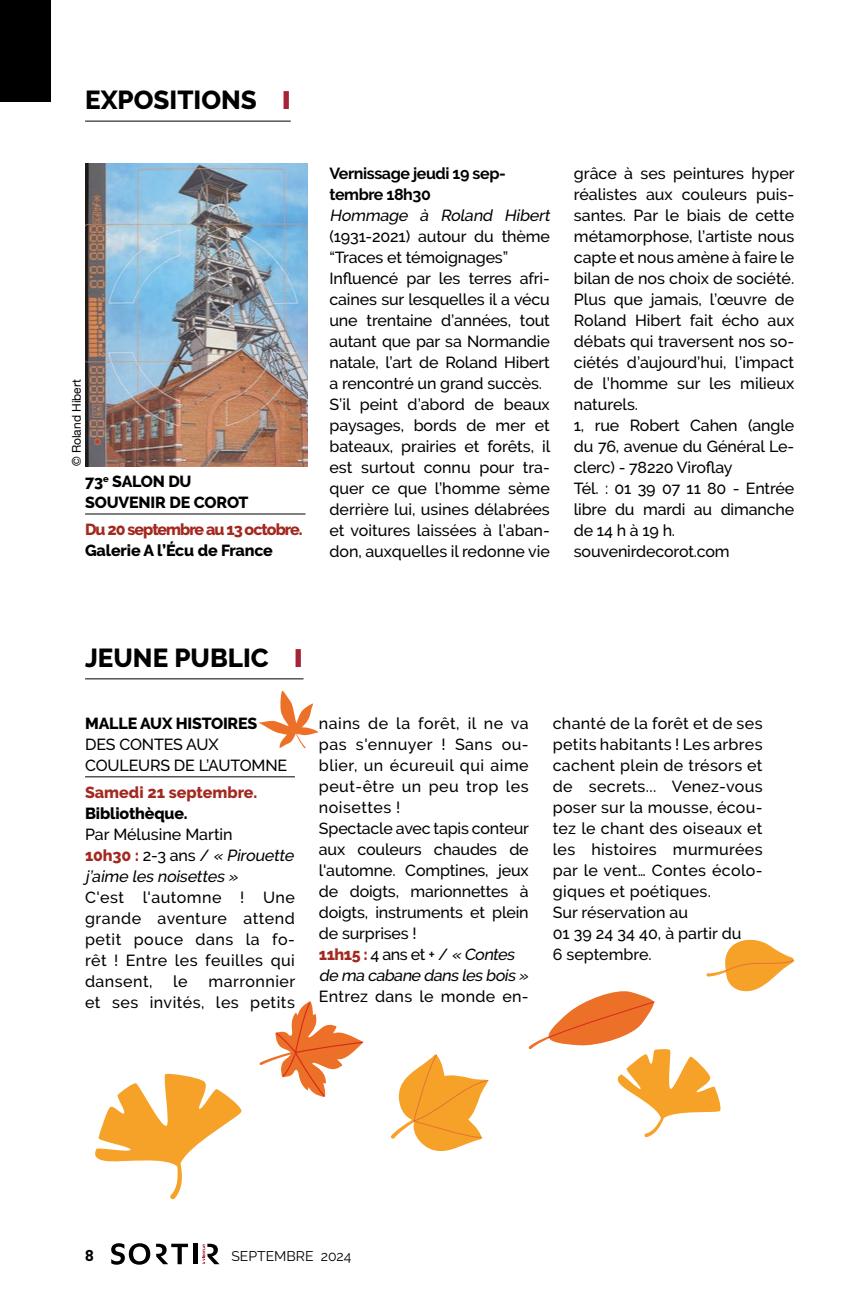
<style>
.page{position:relative;width:851px;height:1304px;background:#fff}
.page>*{position:absolute;margin:0;border:0;box-sizing:border-box;transform-origin:0 0}
.t1{font:800 26px "Raleway";color:#000}
.t2{font:500 16px/21px "Raleway";color:#000}
.t3{font:500 16px/21px "Raleway";letter-spacing:.02em;color:#000}
.t4{font:italic 500 16px/21px "Raleway";color:#000}
.t5{font:800 16px/21px "Raleway";letter-spacing:-.01em;color:#000}
.t6{font:700 16px/21px "Raleway";letter-spacing:-.025em;color:#000}
.t7{font:500 16px/21px "Raleway";letter-spacing:.03em;color:#000;text-align:right}
.t8{font:800 16px "Raleway";letter-spacing:-.06em;color:#a32820}
.t9{font:800 16px "Raleway";color:#a32820}
.t10{font:700 16px "DIN2014";color:#000}
.t11{font:14px "Raleway";color:#000}
.t12{font:12px "Helvetica Neue";color:#000}
.s1{color:#a52336}
.s2{font-style:normal}
.s3{font-weight:800;font-style:normal;color:#a32820}
.s4{font-weight:800;color:#a32820}
.s5{font-style:italic}
</style>
<div class="page">
<svg style="left:202px;top:1244px;width:17px;height:20px"></svg>
<svg style="left:111px;top:1243px;width:39px;height:22px"></svg>
<hr style="left:194px;top:1244px;width:4px;height:20px;background:#000">
<svg style="left:156px;top:1244px;width:32px;height:20px"></svg>
<div style="left:0;top:0;width:51px;height:102px;background:#000"></div>
<hr style="left:85px;top:514px;width:220px;height:1px;background:#000">
<img style="left:85px;top:164px;width:222px;height:302px">
<hr style="left:85px;top:121px;width:206px;height:1px;background:#000">
<hr style="left:85px;top:678px;width:218px;height:1px;background:#000">
<svg style="left:259px;top:1001px;width:104px;height:96px"></svg>
<svg style="left:391px;top:1054px;width:98px;height:97px"></svg>
<svg style="left:258px;top:690px;width:61px;height:58px"></svg>
<svg style="left:95px;top:1073px;width:147px;height:127px"></svg>
<svg style="left:528px;top:939px;width:267px;height:199px"></svg>
<hr style="left:85px;top:776px;width:210px;height:1px;background:#000">
<h1 class="t1" style="left:85px;top:86px;width:206px">EXPOSITIONS <span class="s1">❙</span></h1>
<p class="t12" style="left:68px;top:466px;width:88px;rotate:-90deg">© Roland Hibert</p>
<p class="t5" style="left:85px;top:471px;width:165px">73<sup>e</sup> SALON DU<br>SOUVENIR DE COROT</p>
<p class="t8" style="left:85px;top:520px;width:219px">Du 20 septembre au 13 octobre.</p>
<p class="t5" style="left:85px;top:540px;width:189px">Galerie A l’Écu de France</p>
<p class="t6" style="left:329px;top:163px;width:178px">Vernissage jeudi 19 sep&shy;tembre 18h30</p>
<p class="t4" style="left:329px;top:205px;width:225px">Hommage à Roland Hibert</p>
<p class="t2" style="left:329px;top:226px;width:222px">(1931-2021) autour du thème “Traces et témoignages”<br>Influencé par les terres afri&shy;caines sur lesquelles il a vécu une trentaine d’années, tout autant que par sa Normandie natale, l’art de Roland Hibert a rencontré un grand succès.<br>S’il peint d’abord de beaux paysages, bords de mer et bateaux, prairies et forêts, il est surtout connu pour tra&shy;quer ce que l’homme sème derrière lui, usines délabrées et voitures laissées à l’aban&shy;don, auxquelles il redonne vie</p>
<p class="t2" style="left:573px;top:163px;width:222px">grâce à ses peintures hyper réalistes aux couleurs puis&shy;santes. Par le biais de cette métamorphose, l’artiste nous capte et nous amène à faire le bilan de nos choix de société.<br>Plus que jamais, l’œuvre de<br>Roland Hibert fait écho aux débats qui traversent nos so&shy;ciétés d’aujourd’hui, l’impact de l’homme sur les milieux naturels.<br>1, rue Robert Cahen (angle du 76, avenue du Général Le&shy;clerc) - 78220 Viroflay<br>Tél. : 01 39 07 11 80 - Entrée libre du mardi au dimanche de 14 h à 19 h. souvenirdecorot.com</p>
<h1 class="t1" style="left:85px;top:643px;width:218px">JEUNE PUBLIC <span class="s1">❙</span></h1>
<p class="t5" style="left:85px;top:713px;width:174px">MALLE AUX HISTOIRES</p>
<p class="t2" style="left:85px;top:734px;width:203px">DES CONTES AUX<br>COULEURS DE L’AUTOMNE</p>
<p class="t9" style="left:85px;top:783px;width:173px">Samedi 21 septembre.</p>
<p class="t5" style="left:85px;top:802px;width:104px">Bibliothèque.</p>
<p class="t4" style="left:85px;top:823px;width:213px"><span class="s2">Par Mélusine Martin<br></span><span class="s3">10h30 :</span> <span class="s2">2-3 ans /</span> « Pirouette j ’aime les noisettes »</p>
<p class="t2" style="left:85px;top:886px;width:211px;text-align:justify">C'est l'automne ! Une grande aventure attend petit pouce dans la fo&shy;rêt ! Entre les feuilles qui dansent,</p>
<p class="t7" style="left:85px;top:970px;width:212px">marronnier<br>et ses invités, les petits</p>
<p class="t2" style="left:173px;top:970px;width:16px">le</p>
<p class="t2" style="left:319px;top:713px;width:214px">nains de la forêt, il ne va pas s'ennuyer ! Sans ou&shy;blier, un écureuil qui aime peut-être un peu trop les noisettes !<br>Spectacle avec tapis conteur aux couleurs chaudes de l'automne. Comptines, jeux de doigts, marionnettes à doigts, instruments et plein de surprises !<br><span class="s4">11h15 :</span> 4 ans et + / <span class="s5">« Contes de ma cabane dans les bois »</span></p>
<p class="t3" style="left:319px;top:986px;width:211px">Entrez dans le monde en-</p>
<p class="t3" style="left:552px;top:713px;width:211px">chanté de la forêt et de ses petits habitants ! Les arbres cachent plein de trésors et de secrets... Venez-vous poser sur la mousse, écou&shy;tez le chant des oiseaux et les histoires murmurées par le vent… Contes écolo&shy;giques et poétiques.<br>Sur réservation au<br>01 39 24 34 40, à partir du<br>6 septembre.</p>
<p class="t10" style="left:85px;top:1245px;width:10px">8</p>
<p class="t11" style="left:231px;top:1248px;width:122px">SEPTEMBRE 2024</p>
</div>
